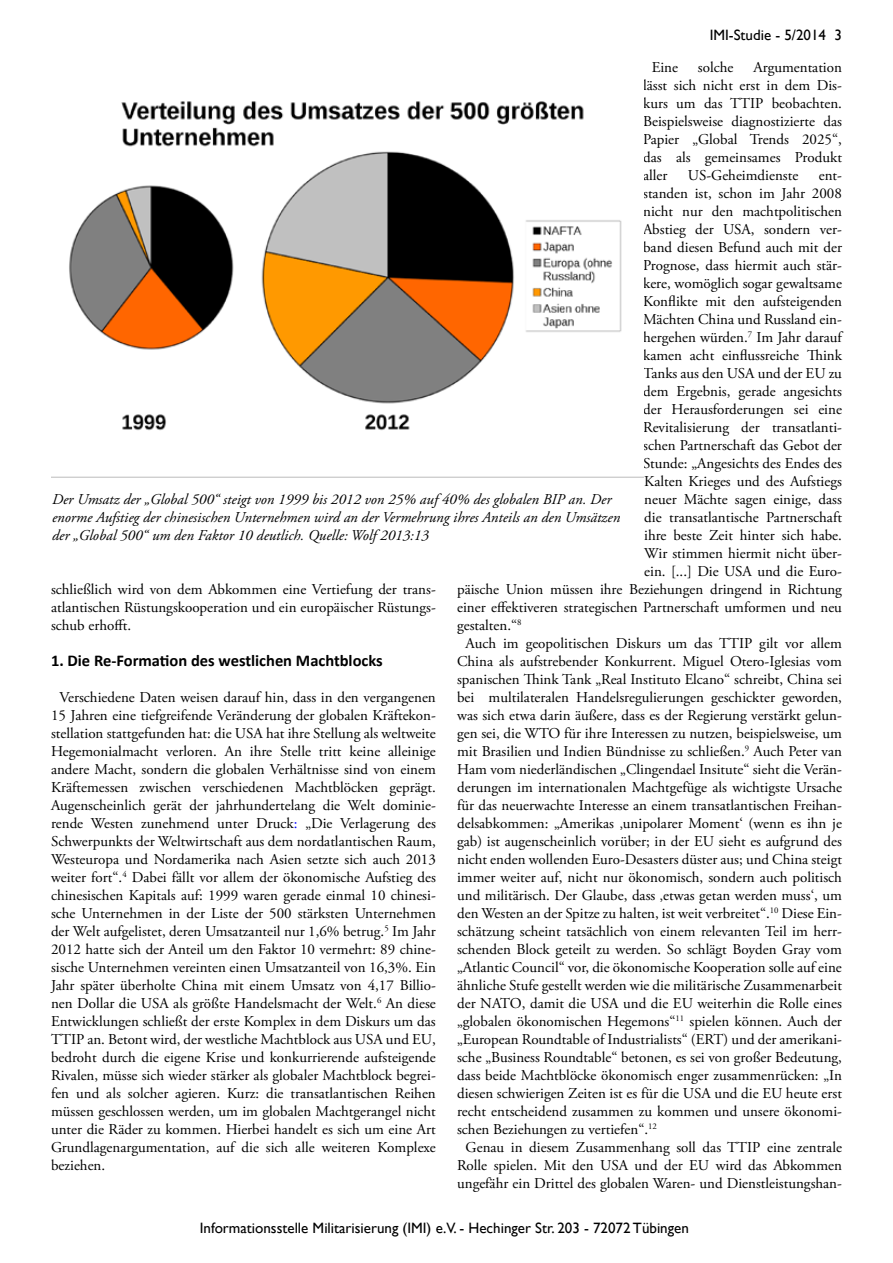
<style>
.page{position:relative;width:893px;height:1263px;background:#fff}
.page>*{position:absolute;margin:0;border:0;box-sizing:border-box;transform-origin:0 0}
.t1{font:700 16.5px "Calibri";color:#000}
.t2{font:15px/18px "Adobe Garamond Pro";color:#000;text-align:justify}
.t3{font:italic 15px/18px "Adobe Garamond Pro";color:#000}
.t4{font:15px "Gill Sans";color:#000}
.s1{color:#00f}
</style>
<div class="page">
<img style="left:51px;top:101px;width:592px;height:377px">
<p class="t4" style="left:710px;top:27px;width:134px">IMI-Studie - 5/2014 3</p>
<p class="t2" style="left:652px;top:59px;width:28px">Eine</p>
<p class="t2" style="left:698px;top:59px;width:37px">solche</p>
<p class="t2" style="left:643px;top:59px;width:200px;text-indent:110px">Argumentation lässt sich nicht erst in dem Dis&shy;kurs um das TTIP beobachten.<br>Beispielsweise diagnostizierte das Papier „Global Trends 2025“, das als gemeinsames Produkt aller</p>
<p class="t2" style="left:688px;top:167px;width:112px">US-Geheimdienste</p>
<p class="t2" style="left:819px;top:167px;width:25px">ent-</p>
<p class="t2" style="left:643px;top:185px;width:200px">standen ist, schon im Jahr 2008</p>
<p class="t2" style="left:643px;top:203px;width:200px">nicht nur den machtpolitischen</p>
<p class="t2" style="left:643px;top:221px;width:200px">Abstieg der USA, sondern ver-</p>
<p class="t2" style="left:643px;top:239px;width:200px">band diesen Befund auch mit der</p>
<p class="t2" style="left:643px;top:257px;width:200px">Prognose, dass hiermit auch stär-</p>
<p class="t2" style="left:643px;top:275px;width:200px">kere, womöglich sogar gewaltsame</p>
<p class="t2" style="left:643px;top:293px;width:200px">Konflikte mit den aufsteigenden</p>
<p class="t2" style="left:643px;top:311px;width:200px">Mächten China und Russland ein-</p>
<p class="t2" style="left:643px;top:329px;width:200px">hergehen würden.<sup>7</sup> Im Jahr darauf</p>
<p class="t2" style="left:643px;top:347px;width:200px">kamen acht einflussreiche Think</p>
<p class="t2" style="left:643px;top:365px;width:200px">Tanks aus den USA und der EU zu</p>
<p class="t2" style="left:643px;top:383px;width:200px">dem Ergebnis, gerade angesichts</p>
<p class="t2" style="left:643px;top:401px;width:200px">der Herausforderungen sei eine</p>
<p class="t2" style="left:643px;top:419px;width:200px">Revitalisierung der transatlanti-</p>
<p class="t2" style="left:643px;top:437px;width:200px">schen Partnerschaft das Gebot der</p>
<p class="t2" style="left:643px;top:455px;width:200px">Stunde: „Angesichts des Endes des</p>
<p class="t2" style="left:644px;top:473px;width:199px">Kalten Krieges und des Aufstiegs</p>
<p class="t2" style="left:644px;top:491px;width:199px">neuer Mächte sagen einige, dass</p>
<p class="t2" style="left:644px;top:509px;width:199px">die transatlantische Partnerschaft</p>
<p class="t2" style="left:644px;top:527px;width:199px">ihre beste Zeit hinter sich habe.</p>
<p class="t2" style="left:644px;top:545px;width:199px">Wir stimmen hiermit nicht über-</p>
<p class="t2" style="left:644px;top:563px;width:199px">ein. [...] Die USA und die Euro-</p>
<p class="t2" style="left:457px;top:581px;width:386px">päische Union müssen ihre Beziehungen dringend in Richtung</p>
<p class="t2" style="left:457px;top:599px;width:386px">einer effektiveren strategischen Partnerschaft umformen und neu</p>
<p class="t2" style="left:457px;top:617px;width:66px">gestalten.“<sup>8</sup></p>
<p class="t2" style="left:466px;top:635px;width:378px">Auch im geopolitischen Diskurs um das TTIP gilt vor allem</p>
<p class="t2" style="left:457px;top:653px;width:386px">China als aufstrebender Konkurrent. Miguel Otero-Iglesias vom</p>
<p class="t2" style="left:457px;top:671px;width:386px">spanischen Think Tank „Real Instituto Elcano“ schreibt, China sei</p>
<p class="t2" style="left:457px;top:689px;width:386px">bei multilateralen Handelsregulierungen geschickter geworden,</p>
<p class="t2" style="left:457px;top:707px;width:386px">was sich etwa darin äußere, dass es der Regierung verstärkt gelun-</p>
<p class="t2" style="left:457px;top:725px;width:386px">gen sei, die WTO für ihre Interessen zu nutzen, beispielsweise, um</p>
<p class="t2" style="left:457px;top:743px;width:386px">mit Brasilien und Indien Bündnisse zu schließen.<sup>9</sup> Auch Peter van</p>
<p class="t2" style="left:457px;top:761px;width:386px">Ham vom niederländischen „Clingendael Insitute“ sieht die Verän-</p>
<p class="t2" style="left:457px;top:779px;width:386px">derungen im internationalen Machtgefüge als wichtigste Ursache</p>
<p class="t2" style="left:457px;top:797px;width:386px">für das neuerwachte Interesse an einem transatlantischen Freihan-</p>
<p class="t2" style="left:457px;top:815px;width:386px">delsabkommen: „Amerikas ‚unipolarer Moment‘ (wenn es ihn je</p>
<p class="t2" style="left:457px;top:833px;width:386px">gab) ist augenscheinlich vorüber; in der EU sieht es aufgrund des</p>
<p class="t2" style="left:457px;top:851px;width:386px">nicht enden wollenden Euro-Desasters düster aus; und China steigt</p>
<p class="t2" style="left:457px;top:869px;width:386px">immer weiter auf, nicht nur ökonomisch, sondern auch politisch</p>
<p class="t2" style="left:457px;top:887px;width:386px">und militärisch. Der Glaube, dass ‚etwas getan werden muss‘, um</p>
<p class="t2" style="left:457px;top:905px;width:386px">den Westen an der Spitze zu halten, ist weit verbreitet“.<sup>10</sup> Diese Ein-</p>
<p class="t2" style="left:457px;top:923px;width:386px">schätzung scheint tatsächlich von einem relevanten Teil im herr-</p>
<p class="t2" style="left:457px;top:941px;width:386px">schenden Block geteilt zu werden. So schlägt Boyden Gray vom</p>
<p class="t2" style="left:457px;top:959px;width:386px">„Atlantic Council“ vor, die ökonomische Kooperation solle auf eine</p>
<p class="t2" style="left:457px;top:977px;width:386px">ähnliche Stufe gestellt werden wie die militärische Zusammenarbeit</p>
<p class="t2" style="left:457px;top:995px;width:386px">der NATO, damit die USA und die EU weiterhin die Rolle eines</p>
<p class="t2" style="left:457px;top:1013px;width:386px">„globalen ökonomischen Hegemons“<sup>11</sup> spielen können. Auch der</p>
<p class="t2" style="left:457px;top:1031px;width:386px">„European Roundtable of Industrialists“ (ERT) und der amerikani-</p>
<p class="t2" style="left:457px;top:1049px;width:386px">sche „Business Roundtable“ betonen, es sei von großer Bedeutung,</p>
<p class="t2" style="left:457px;top:1067px;width:386px">dass beide Machtblöcke ökonomisch enger zusammenrücken: „In</p>
<p class="t2" style="left:457px;top:1085px;width:386px">diesen schwierigen Zeiten ist es für die USA und die EU heute erst</p>
<p class="t2" style="left:457px;top:1103px;width:386px">recht entscheidend zusammen zu kommen und unsere ökonomi-</p>
<p class="t2" style="left:457px;top:1121px;width:201px">schen Beziehungen zu vertiefen“.<sup>12</sup></p>
<p class="t2" style="left:466px;top:1139px;width:378px">Genau in diesem Zusammenhang soll das TTIP eine zentrale</p>
<p class="t2" style="left:457px;top:1157px;width:386px">Rolle spielen. Mit den USA und der EU wird das Abkommen</p>
<p class="t2" style="left:457px;top:1175px;width:386px">ungefähr ein Drittel des globalen Waren- und Dienstleistungshan-</p>
<p class="t3" style="left:52px;top:491px;width:570px">Der Umsatz der „Global 500“ steigt von 1999 bis 2012 von 25% auf 40% des globalen BIP an. Der enorme Aufstieg der chinesischen Unternehmen wird an der Vermehrung ihres Anteils an den Umsätzen der „Global 500“ um den Faktor 10 deutlich. Quelle: Wolf 2013:13</p>
<p class="t2" style="left:51px;top:581px;width:386px">schließlich wird von dem Abkommen eine Vertiefung der trans&shy;atlantischen Rüstungskooperation und ein europäischer Rüstungs&shy;schub erhofft.</p>
<p class="t1" style="left:51px;top:650px;width:333px">1. Die Re-Formation des westlichen Machtblocks</p>
<p class="t2" style="left:51px;top:689px;width:386px;text-indent:9px">Verschiedene Daten weisen darauf hin, dass in den vergangenen 15 Jahren eine tiefgreifende Veränderung der globalen Kräftekon&shy;stellation stattgefunden hat: die USA hat ihre Stellung als weltweite Hegemonialmacht verloren. An ihre Stelle tritt keine alleinige andere Macht, sondern die globalen Verhältnisse sind von einem Kräftemessen zwischen verschiedenen Machtblöcken geprägt.<br>Augenscheinlich gerät der jahrhundertelang die Welt dominie&shy;rende Westen zunehmend unter Druck<span class="s1">:</span> „Die Verlagerung des Schwerpunkts der Weltwirtschaft aus dem nordatlantischen Raum, Westeuropa und Nordamerika nach Asien setzte sich auch 2013 weiter fort“.<sup>4</sup> Dabei fällt vor allem der ökonomische Aufstieg des chinesischen Kapitals auf: 1999 waren gerade einmal 10 chinesi&shy;sche Unternehmen in der Liste der 500 stärksten Unternehmen der Welt aufgelistet, deren Umsatzanteil nur 1,6% betrug.<sup>5</sup> Im Jahr 2012 hatte sich der Anteil um den Faktor 10 vermehrt: 89 chine&shy;sische Unternehmen vereinten einen Umsatzanteil von 16,3%. Ein Jahr später überholte China mit einem Umsatz von 4,17 Billio&shy;nen Dollar die USA als größte Handelsmacht der Welt.<sup>6</sup> An diese Entwicklungen schließt der erste Komplex in dem Diskurs um das TTIP an. Betont wird, der westliche Machtblock aus USA und EU, bedroht durch die eigene Krise und konkurrierende aufsteigende Rivalen, müsse sich wieder stärker als globaler Machtblock begrei&shy;fen und als solcher agieren. Kurz: die transatlantischen Reihen müssen geschlossen werden, um im globalen Machtgerangel nicht unter die Räder zu kommen. Hierbei handelt es sich um eine Art Grundlagenargumentation, auf die sich alle weiteren Komplexe beziehen.</p>
<p class="t4" style="left:200px;top:1219px;width:490px">Informationsstelle Militarisierung (IMI) e.V. - Hechinger Str. 203 - 72072 Tübingen</p>
</div>
